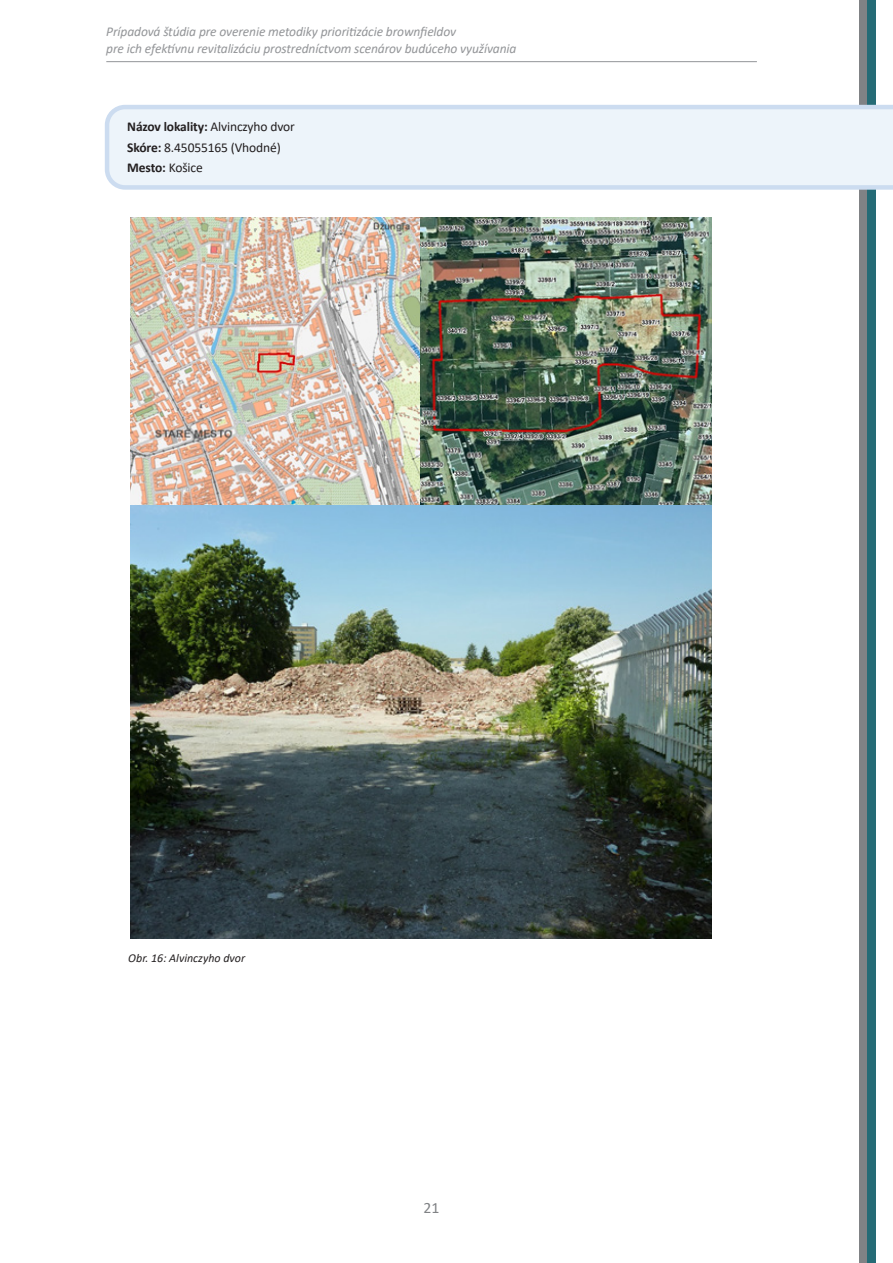
<style>
.page{position:relative;width:893px;height:1263px;background:#fff}
.page>*{position:absolute;margin:0;border:0;box-sizing:border-box;transform-origin:0 0}
.t1{font:15.75px "Calibri";color:#808285}
.t2{font:italic 13.5px/16.2px "Calibri";letter-spacing:-.01em;color:#939598}
.t3{font:700 13.5px "Calibri";letter-spacing:-.01em;color:#231f20}
.t4{font:13.5px "Calibri";letter-spacing:-.01em;color:#231f20}
.t5{font:italic 12px "Calibri";color:#231f20}
.s1{font-weight:400}
.s2{font-weight:700}
</style>
<div class="page">
<div style="left:859px;top:0;width:9px;height:1263px;background:#808285"></div>
<div style="left:868px;top:0;width:8px;height:1263px;background:#256b76"></div>
<hr style="left:106px;top:61px;width:651px;height:1px;background:#939598">
<svg style="left:105px;top:105px;width:788px;height:85px;background:#e9f1f8"></svg>
<img style="left:131px;top:217px;width:580px;height:288px">
<img style="left:131px;top:505px;width:580px;height:433px">
<p class="t2" style="left:106px;top:23px;width:412px">Prípadová štúdia pre overenie metodiky prioritizácie brownfieldov<br>pre ich efektívnu revitalizáciu prostredníctvom scenárov budúceho využívania</p>
<p class="t3" style="left:127px;top:117px;width:169px">Názov lokality: <span class="s1">Alvinczyho dvor</span></p>
<p class="t4" style="left:127px;top:138px;width:155px"><span class="s2">Skóre:</span> 8.45055165 (Vhodné)</p>
<p class="t3" style="left:127px;top:158px;width:77px">Mesto: <span class="s1">Košice</span></p>
<p class="t5" style="left:128px;top:949px;width:118px">Obr. 16: Alvinczyho dvor</p>
<p class="t1" style="left:424px;top:1197px;width:17px">21</p>
</div>
